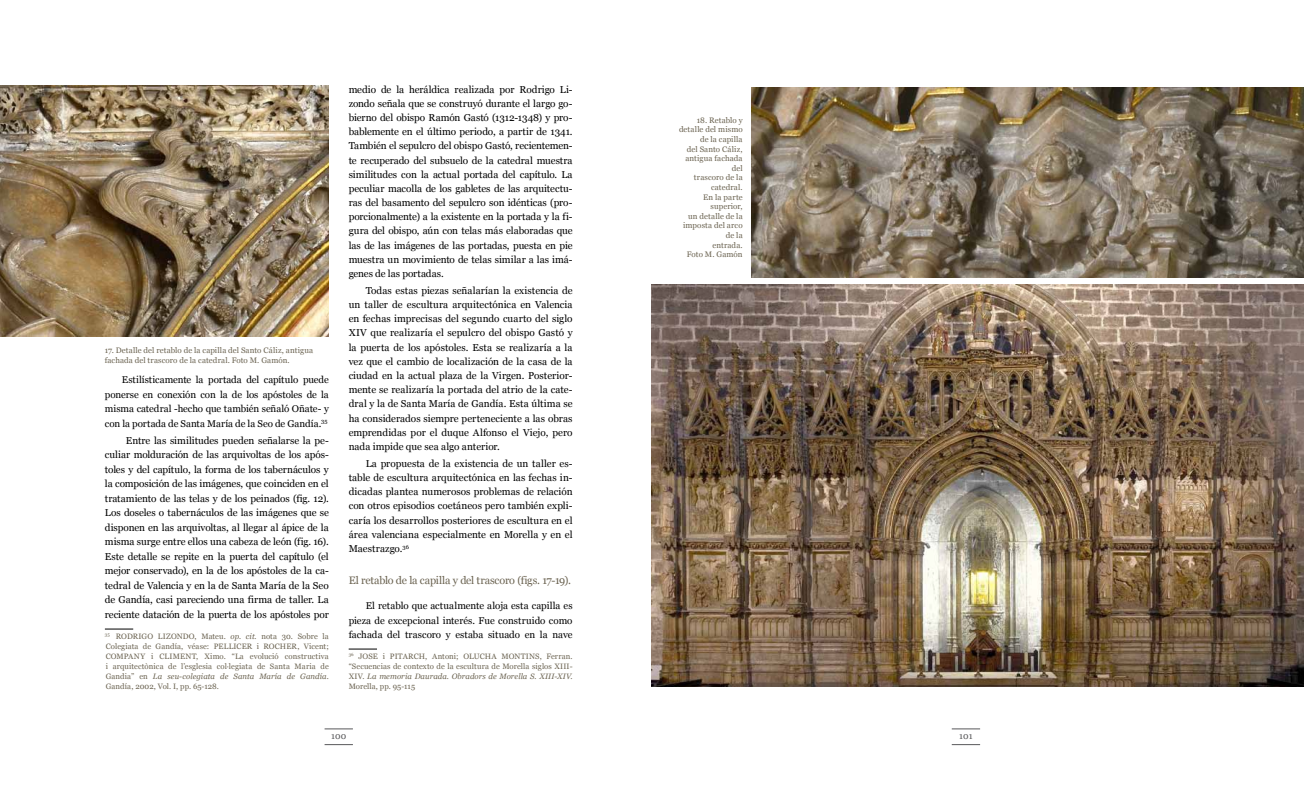
<style>
.page{position:relative;width:1304px;height:794px;background:#fff}
.page>*{position:absolute;margin:0;border:0;box-sizing:border-box;transform-origin:0 0}
.t1{font:10.8px "Georgia";letter-spacing:-.015em;color:#6b6351}
.t2{font:10px/14.2px "Georgia";letter-spacing:-.005em;color:#000;text-align:justify}
.t3{font:9.8px/14.5px "Georgia";color:#000;text-align:justify}
.t4{font:9px "Georgia";color:#58585a}
.t5{font:8px/9.6px "Georgia";letter-spacing:.015em;color:#6b6351}
.t6{font:7.8px/10px "Georgia";letter-spacing:.015em;color:#6b6351;text-align:justify}
.s1{font-size:10px}
.s2{font-style:italic}
</style>
<div class="page">
<svg style="left:325px;top:728px;width:28px;height:1px"></svg>
<svg style="left:325px;top:744px;width:28px;height:1px"></svg>
<svg style="left:952px;top:728px;width:28px;height:1px"></svg>
<svg style="left:952px;top:744px;width:28px;height:1px"></svg>
<svg style="left:105px;top:629px;width:28px;height:1px"></svg>
<svg style="left:349px;top:649px;width:28px;height:1px"></svg>
<img style="left:0;top:85px;width:329px;height:251px">
<img style="left:652px;top:285px;width:652px;height:402px">
<img style="left:751px;top:87px;width:553px;height:190px">
<p class="t5" style="left:105px;top:345px;width:210px">17. Detalle del retablo de la capilla del Santo Cáliz, antigua fachada del trascoro de la catedral. Foto M. Gamón.</p>
<p class="t3" style="left:105px;top:372px;width:225px;text-indent:17px">Estilísticamente la portada del capítulo puede ponerse en conexión con la de los apóstoles de la misma catedral -hecho que también señaló Oñate- y con la portada de Santa María de la Seo de Gandía<span class="s1">.</span><sup>35</sup></p>
<p class="t2" style="left:105px;top:433px;width:225px;line-height:14.5px;text-indent:21px">Entre las similitudes pueden señalarse la pe&shy;culiar molduración de las arquivoltas de los após&shy;toles y del capítulo, la forma de los tabernáculos y la composición de las imágenes, que coinciden en el tratamiento de las telas y de los peinados (fig. 12).<br>Los doseles o tabernáculos de las imágenes que se disponen en las arquivoltas, al llegar al ápice de la misma surge entre ellos una cabeza de león (fig. 16).<br>Este detalle se repite en la puerta del capítulo (el mejor conservado), en la de los apóstoles de la ca&shy;tedral de Valencia y en la de Santa María de la Seo de Gandía, casi pareciendo una firma de taller. La reciente datación de la puerta de los apóstoles por</p>
<p class="t6" style="left:105px;top:631px;width:225px"><sup>35</sup> RODRIGO LIZONDO, Mateu. <span class="s2">op. cit.</span> nota 30. Sobre la Colegiata de Gandía, véase: PELLICER i ROCHER, Vicent; COMPANY i CLIMENT, Ximo. “La evolució constructiva i arquitectònica de l’esglesia col·legiata de Santa Maria de Gandia” en <span class="s2">La seu-colegiata de Santa María de Gandía.<br></span>Gandía, 2002, Vol. I, pp. 65-128.</p>
<p class="t2" style="left:349px;top:82px;width:225px">medio de la heráldica realizada por Rodrigo Li&shy;zondo señala que se construyó durante el largo go&shy;bierno del obispo Ramón Gastó (1312-1348) y pro&shy;bablemente en el último periodo, a partir de 1341.<br>También el sepulcro del obispo Gastó, recientemen&shy;te recuperado del subsuelo de la catedral muestra similitudes con la actual portada del capítulo. La peculiar macolla de los gabletes de las arquitectu&shy;ras del basamento del sepulcro son idénticas (pro&shy;porcionalmente) a la existente en la portada y la fi&shy;gura del obispo, aún con telas más elaboradas que las de las imágenes de las portadas, puesta en pie muestra un movimiento de telas similar a las imá&shy;genes de las portadas.</p>
<p class="t2" style="left:349px;top:283px;width:225px;text-indent:17px">Todas estas piezas señalarían la existencia de un taller de escultura arquitectónica en Valencia en fechas imprecisas del segundo cuarto del siglo XIV que realizaría el sepulcro del obispo Gastó y la puerta de los apóstoles. Esta se realizaría a la vez que el cambio de localización de la casa de la ciudad en la actual plaza de la Virgen. Posterior&shy;mente se realizaría la portada del atrio de la cate&shy;dral y la de Santa María de Gandía. Esta última se ha considerados siempre perteneciente a las obras emprendidas por el duque Alfonso el Viejo, pero nada impide que sea algo anterior.</p>
<p class="t2" style="left:349px;top:456px;width:225px;text-indent:17px">La propuesta de la existencia de un taller es&shy;table de escultura arquitectónica en las fechas in&shy;dicadas plantea numerosos problemas de relación con otros episodios coetáneos pero también expli&shy;caría los desarrollos posteriores de escultura en el área valenciana especialmente en Morella y en el Maestrazgo.<sup>36</sup></p>
<p class="t1" style="left:349px;top:574px;width:224px">El retablo de la capilla y del trascoro (figs. 17-19).</p>
<p class="t3" style="left:349px;top:599px;width:225px;line-height:14.2px;text-indent:17px">El retablo que actualmente aloja esta capilla es pieza de excepcional interés. Fue construido como fachada del trascoro y estaba situado en la nave</p>
<p class="t6" style="left:349px;top:651px;width:225px"><sup>36</sup> JOSE i PITARCH, Antoni; OLUCHA MONTINS, Ferran. “Secuencias de contexto de la escultura de Morella siglos XIII-XIV. <span class="s2">La memoria Daurada. Obradors de Morella S. XIII-XIV</span>.<br>Morella, pp. 95-115</p>
<p class="t5" style="left:679px;top:115px;width:65px;text-align:right">18. Retablo y detalle del mismo de la capilla<br>del Santo Cáliz, antigua fachada del<br>trascoro de la catedral.<br>En la parte superior,<br>un detalle de la imposta del arco de la<br>entrada.<br>Foto M. Gamón</p>
<p class="t4" style="left:331px;top:731px;width:16px">100</p>
<p class="t4" style="left:959px;top:731px;width:15px">101</p>
</div>
